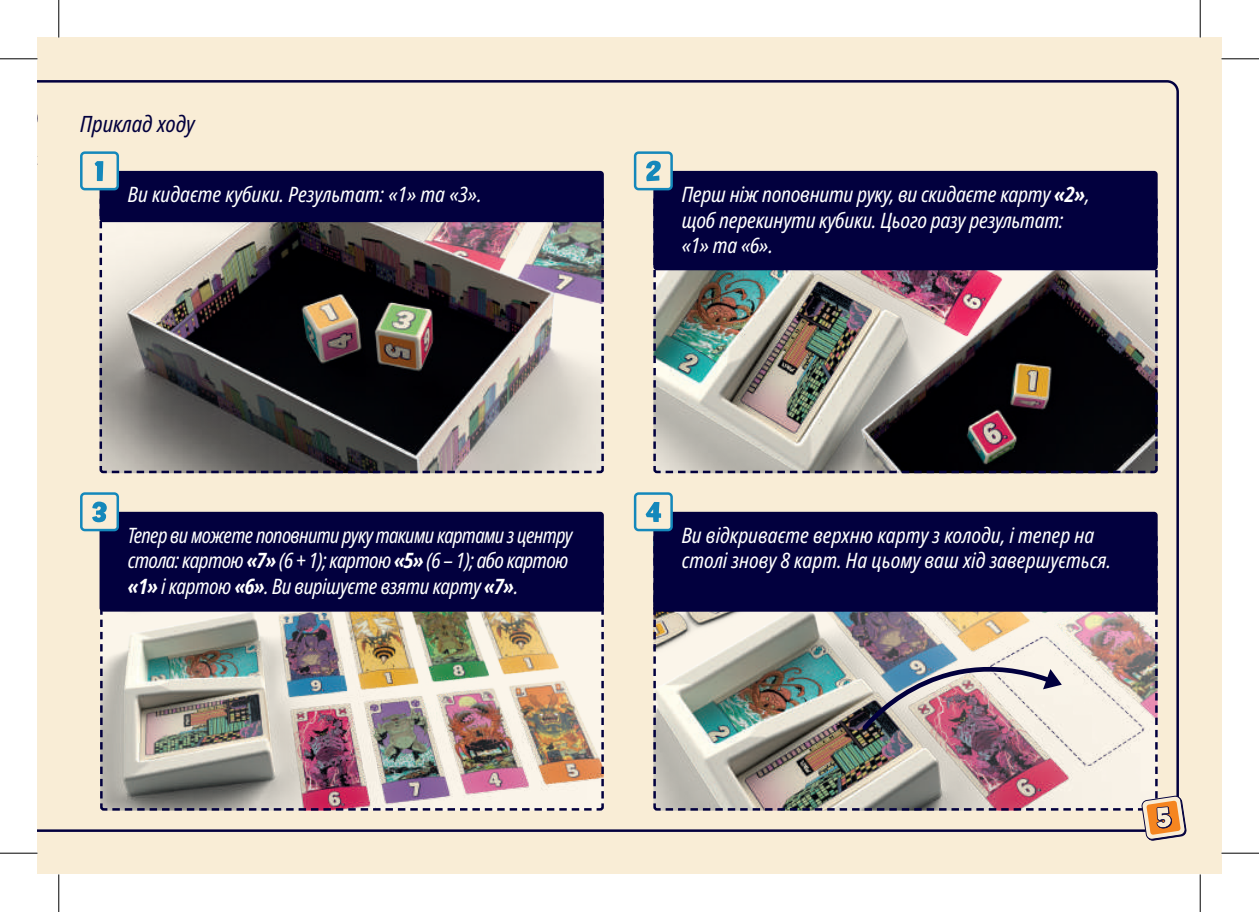
<style>
.page{position:relative;width:1259px;height:912px;background:#fff}
.page>*{position:absolute;margin:0;border:0;box-sizing:border-box;transform-origin:0 0}
.t1{font:italic condensed 22.5px "Noto Sans";color:#02003e}
.t2{font:italic condensed 21.25px/25.5px "Noto Sans";letter-spacing:-.01em;color:#fff}
.t3{font:italic condensed 21.25px/25.5px "Noto Sans";letter-spacing:-.03em;color:#fff;scale:.95 1}
.s1{font-weight:700}
</style>
<div class="page">
<div style="left:38px;top:38px;width:1183px;height:836px;background:#f9edd6"></div>
<div style="left:38px;top:80px;width:1140px;height:751px;background:#f9edd6"></div>
<img style="left:652px;top:195px;width:506px;height:279px">
<img style="left:98px;top:195px;width:507px;height:279px">
<img style="left:99px;top:532px;width:506px;height:279px">
<div style="left:100px;top:511px;width:504px;height:100px;background:#02003e;border-radius:4px"></div>
<div style="left:81px;top:493px;width:37px;height:37px;background:#f9edd6;border-radius:4px"></div>
<div style="left:80px;top:492px;width:39px;height:39px;border:2px solid #1488bb;border-radius:4px"></div>
<svg style="left:92px;top:501px;width:15px;height:21px"></svg>
<div style="left:100px;top:171px;width:504px;height:51px;background:#02003e;border-radius:4px"></div>
<div style="left:653px;top:171px;width:504px;height:99px;background:#02003e;border-radius:4px"></div>
<div style="left:81px;top:153px;width:37px;height:36px;background:#f9edd6;border-radius:4px"></div>
<div style="left:80px;top:151px;width:39px;height:39px;border:2px solid #1488bb;border-radius:4px"></div>
<svg style="left:95px;top:161px;width:8px;height:20px"></svg>
<div style="left:635px;top:153px;width:36px;height:36px;background:#f9edd6;border-radius:4px"></div>
<div style="left:634px;top:151px;width:39px;height:39px;border:2px solid #1488bb;border-radius:4px"></div>
<svg style="left:646px;top:161px;width:15px;height:20px"></svg>
<div style="left:653px;top:511px;width:504px;height:100px;background:#02003e;border-radius:4px"></div>
<img style="left:665px;top:543px;width:521px;height:297px">
<svg style="left:38px;top:101px;width:1px;height:66px"></svg>
<div style="left:635px;top:493px;width:36px;height:37px;background:#f9edd6;border-radius:4px"></div>
<div style="left:634px;top:492px;width:39px;height:39px;border:2px solid #1488bb;border-radius:4px"></div>
<svg style="left:645px;top:502px;width:16px;height:20px"></svg>
<hr style="left:0;top:58px;width:38px;height:1px;background:#000">
<hr style="left:1221px;top:58px;width:37px;height:1px;background:#000">
<hr style="left:0;top:852px;width:38px;height:1px;background:#000">
<hr style="left:1221px;top:852px;width:37px;height:1px;background:#000">
<hr style="left:58px;top:0;width:1px;height:37px;background:#000">
<hr style="left:58px;top:874px;width:1px;height:37px;background:#000">
<hr style="left:1199px;top:0;width:1px;height:37px;background:#000">
<hr style="left:1199px;top:874px;width:1px;height:37px;background:#000">
<p class="t1" style="left:80px;top:108px;width:116px">Приклад ходу</p>
<p class="t2" style="left:128px;top:182px;width:355px">Ви кидаєте кубики. Результат: «1» та «3».</p>
<p class="t2" style="left:681px;top:182px;width:409px">Перш ніж поповнити руку, ви скидаєте карту <span class="s1">«2»</span>, щоб перекинути кубики. Цього разу результат: «1» та «6».</p>
<p class="t3" style="left:128px;top:523px;width:469px">Тепер ви можете поповнити руку такими картами з центру стола: картою <span class="s1">«7»</span> (6 + 1); картою <span class="s1">«5»</span> (6 – 1); або картою <span class="s1">«1»</span> і картою <span class="s1">«6»</span>. Ви вирішуєте взяти карту <span class="s1">«7»</span>.</p>
<p class="t2" style="left:681px;top:523px;width:431px">Ви відкриваєте верхню карту з колоди, і тепер на столі знову 8 карт. На цьому ваш хід завершується.</p>
</div>
